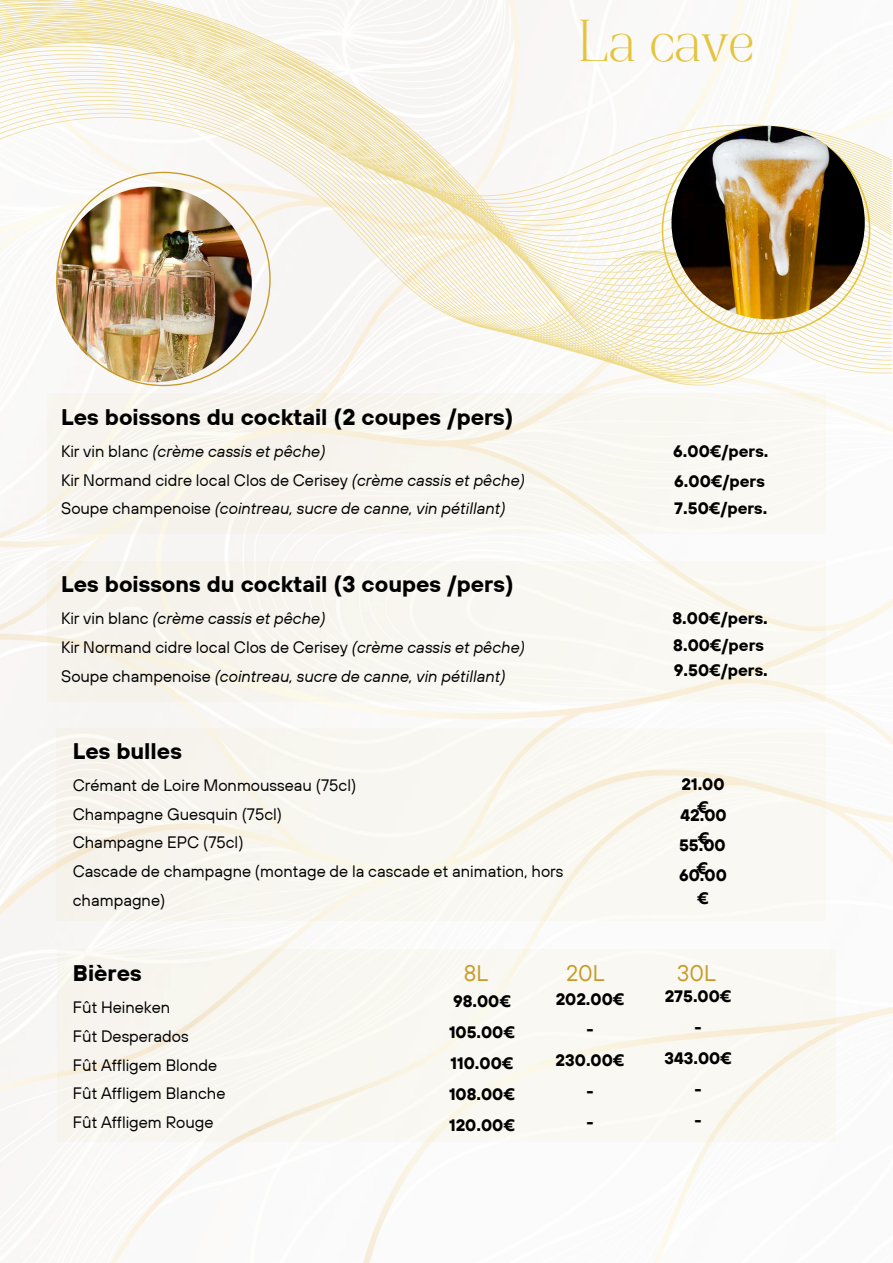
<style>
.page{position:relative;width:893px;height:1263px;background:#fff}
.page>*{position:absolute;margin:0;border:0;box-sizing:border-box;transform-origin:0 0}
.t1{font:41.25px "TANGARLAND";color:#e4c43d}
.t2{font:700 22.5px "TT Hoves";color:#000}
.t3{font:22.5px "TT Hoves";color:#c79b27}
.t4{font:italic 16.5px/28.7px "TT Hoves";color:#000}
.t5{font:16.5px/28.7px "TT Hoves";color:#000}
.t6{font:700 16.5px/30.9px "TT Hoves";color:#000;text-align:center}
.s1{font-style:normal}
</style>
<div class="page">
<img style="left:0;top:110px;width:893px;height:1153px">
<div style="left:47px;top:394px;width:779px;height:140px;background:#f8f6f0"></div>
<div style="left:56px;top:728px;width:770px;height:193px;background:#f9f7f1"></div>
<svg style="left:0;top:0;width:891px;height:387px;fill:#f9f7f6"></svg>
<img style="left:56px;top:172px;width:215px;height:214px">
<div style="left:57px;top:950px;width:779px;height:192px;background:#f9f8f2"></div>
<svg style="left:662px;top:126px;width:208px;height:208px"></svg>
<img style="left:671px;top:126px;width:193px;height:193px;border-radius:50%">
<div style="left:47px;top:561px;width:779px;height:140px;background:#f8f6f1"></div>
<h1 class="t1" style="left:579px;top:19px;width:176px">La cave</h1>
<h2 class="t2" style="left:61px;top:402px;width:454px">Les boissons du cocktail (2 coupes /pers)</h2>
<p class="t4" style="left:61px;top:437px;width:465px"><span class="s1">Kir vin blanc</span> (crème cassis et pêche)<br><span class="s1">Kir Normand cidre local Clos de Cerisey</span> (crème cassis et pêche)<br><span class="s1">Soupe champenoise</span> (cointreau, sucre de canne, vin pétillant)</p>
<h2 class="t2" style="left:61px;top:570px;width:454px">Les boissons du cocktail (3 coupes /pers)</h2>
<p class="t4" style="left:61px;top:604px;width:465px"><span class="s1">Kir vin blanc</span> (crème cassis et pêche)<br><span class="s1">Kir Normand cidre local Clos de Cerisey</span> (crème cassis et pêche)<br><span class="s1">Soupe champenoise</span> (cointreau, sucre de canne, vin pétillant)</p>
<h2 class="t2" style="left:73px;top:736px;width:111px">Les bulles</h2>
<p class="t5" style="left:73px;top:770px;width:492px">Crémant de Loire Monmousseau (75cl)<br>Champagne Guesquin (75cl)<br>Champagne EPC (75cl)<br>Cascade de champagne (montage de la cascade et animation, hors champagne)</p>
<p class="t6" style="left:673px;top:436px;width:97px">6.00€/pers.</p>
<p class="t6" style="left:674px;top:465px;width:92px">6.00€/pers</p>
<p class="t6" style="left:674px;top:493px;width:95px">7.50€/pers.</p>
<p class="t6" style="left:672px;top:602px;width:97px">8.00€/pers.</p>
<p class="t6" style="left:673px;top:629px;width:92px">8.00€/pers</p>
<p class="t6" style="left:674px;top:654px;width:95px">9.50€/pers.</p>
<p class="t6" style="left:681px;top:772px;width:45px;line-height:23.1px">21.00 €</p>
<p class="t6" style="left:680px;top:803px;width:48px;line-height:23.1px">42.00 €</p>
<p class="t6" style="left:679px;top:833px;width:48px;line-height:23.1px">55.00 €</p>
<p class="t6" style="left:679px;top:863px;width:49px;line-height:23.1px">60.00 €</p>
<h2 class="t2" style="left:73px;top:959px;width:70px">Bières</h2>
<h2 class="t3" style="left:464px;top:959px;width:26px">8L</h2>
<h2 class="t3" style="left:566px;top:959px;width:40px">20L</h2>
<h2 class="t3" style="left:677px;top:959px;width:40px">30L</h2>
<p class="t5" style="left:73px;top:993px;width:154px">Fût Heineken<br>Fût Desperados<br>Fût Affligem Blonde<br>Fût Affligem Blanche<br>Fût Affligem Rouge</p>
<p class="t6" style="left:449px;top:985px;width:68px;text-align:left">98.00€<br>105.00€<br>110.00€<br>108.00€<br>120.00€</p>
<p class="t6" style="left:555px;top:983px;width:70px">202.00€ -<br>230.00€ -<br>-</p>
<p class="t6" style="left:664px;top:980px;width:69px">275.00€ -<br>343.00€ -<br>-</p>
</div>
